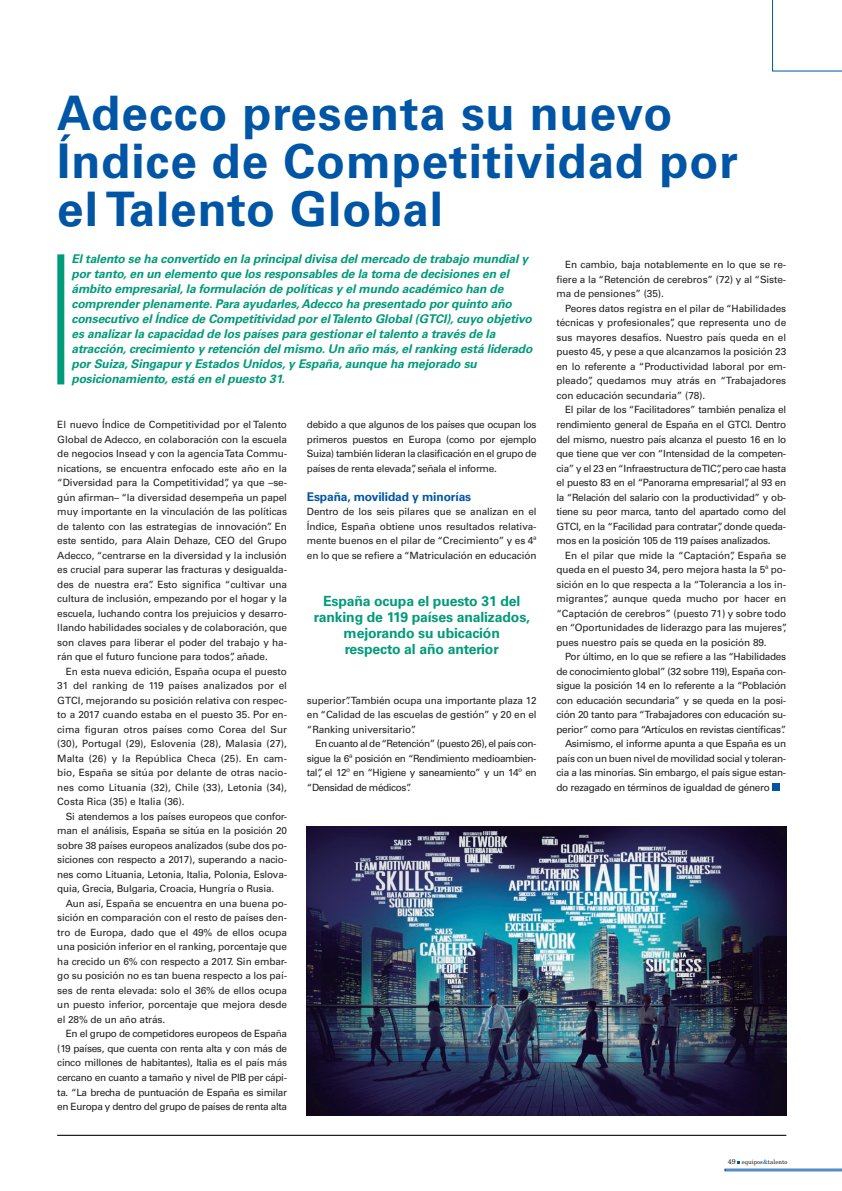
<style>
.page{position:relative;width:842px;height:1191px;background:#fff}
.page>*{position:absolute;margin:0;border:0;box-sizing:border-box;transform-origin:0 0}
.SEL_1_Titular_Articl{font:700 47.5px/48px "Univers LT";letter-spacing:.02em;color:#0155a5}
.SEL_1_Destacat{font:700 14px/16px "Univers LT";letter-spacing:-.01em;color:#009b7a;text-align:center}
.SEL_1_Entradeta{font:italic 700 12px/15px "Univers LT";letter-spacing:-.01em;color:#009b7a}
.SEL_1_Ladillo{font:700 12px "Univers LT";letter-spacing:-.01em;color:#0155a5}
._1_Text_Sagnat{font:10px/14.5px "Univers LT";letter-spacing:-.01em;color:#231f20;text-align:justify}
._1_Text{font:10px/14.5px "Univers LT";letter-spacing:-.01em;color:#231f20;text-align:justify}
.t1{font:6px "New Century Schlbk LT";color:#231f20}
.s1{font-size:7px}
.s2{color:#0155a5}
</style>
<div class="page">
<svg style="left:724px;top:1161px;width:118px;height:9px"></svg>
<hr style="left:57px;top:1134px;width:729px;height:1px;background:#231f20">
<div style="left:57px;top:254px;width:7px;height:130px;background:#009b7a"></div>
<div style="left:772px;top:783px;width:7px;height:7px;background:#0155a5"></div>
<img style="left:307px;top:826px;width:479px;height:289px">
<svg style="left:772px;top:0;width:70px;height:71px"></svg>
<p class="SEL_1_Titular_Articl" style="left:57px;top:89px;width:682px">Adecco presenta su nuevo<br>Índice de Competitividad por el Talento Global</p>
<p class="SEL_1_Entradeta" style="left:71px;top:252px;width:462px">El talento se ha convertido en la principal divisa del mercado de trabajo mundial y por tanto, en un elemento que los responsables de la toma de decisiones en el ámbito empresarial, la formulación de políticas y el mundo académico han de comprender plenamente. Para ayudarles, Adecco ha presentado por quinto año consecutivo el Índice de Competitividad por el Talento Global (GTCI), cuyo objetivo es analizar la capacidad de los países para gestionar el talento a través de la atracción, crecimiento y retención del mismo. Un año más, el ranking está liderado por Suiza, Singapur y Estados Unidos, y España, aunque ha mejorado su posicionamiento, está en el puesto 31.</p>
<p class="_1_Text_Sagnat" style="left:307px;top:417px;width:231px">debido a que algunos de los países que ocupan los primeros puestos en Europa (como por ejemplo Suiza) también lideran la clasificación en el grupo de países de renta elevada”, señala el informe.</p>
<p class="SEL_1_Ladillo" style="left:307px;top:489px;width:166px">España, movilidad y minorías</p>
<p class="_1_Text" style="left:307px;top:504px;width:231px">Dentro de los seis pilares que se analizan en el Índice, España obtiene unos resultados relativa&shy;mente buenos en el pilar de “Crecimiento” y es 4ª en lo que se refiere a “Matriculación en educación</p>
<p class="_1_Text_Sagnat" style="left:556px;top:257px;width:231px;text-indent:9px">En cambio, baja notablemente en lo que se re&shy;fiere a la “Retención de cerebros” (72) y al “Siste&shy;ma de pensiones” (35).</p>
<p class="_1_Text_Sagnat" style="left:556px;top:301px;width:231px;text-indent:9px">Peores datos registra en el pilar de “Habilidades técnicas y profesionales”, que representa uno de sus mayores desafíos. Nuestro país queda en el puesto 45, y pese a que alcanzamos la posición 23 en lo referente a “Productividad laboral por em&shy;pleado”, quedamos muy atrás en “Trabajadores con educación secundaria” (78).</p>
<p class="_1_Text_Sagnat" style="left:556px;top:402px;width:231px;text-indent:9px">El pilar de los “Facilitadores” también penaliza el rendimiento general de España en el GTCI. Dentro del mismo, nuestro país alcanza el puesto 16 en lo que tiene que ver con “Intensidad de la competen&shy;cia” y el 23 en “Infraestructura de TIC”, pero cae hasta el puesto 83 en el “Panorama empresarial”, al 93 en la “Relación del salario con la productividad” y ob&shy;tiene su peor marca, tanto del apartado como del GTCI, en la “Facilidad para contratar”, donde queda&shy;mos en la posición 105 de 119 países analizados.</p>
<p class="_1_Text_Sagnat" style="left:556px;top:547px;width:232px;text-align:left;text-indent:9px">En el pilar que mide la “Captación”, España se queda en el puesto 34, pero mejora hasta la 5ª po&shy;sición en lo que respecta a la “Tolerancia a los in&shy;migrantes”, aunque queda mucho por hacer en “Captación de cerebros” (puesto 71) y sobre todo en “Oportunidades de liderazgo para las mujeres”, pues nuestro país se queda en la posición 89.</p>
<p class="_1_Text_Sagnat" style="left:556px;top:649px;width:231px;text-indent:9px">Por último, en lo que se refiere a las “Habilidades de conocimiento global” (32 sobre 119), España con&shy;sigue la posición 14 en lo referente a la “Población con educación secundaria” y se queda en la posi&shy;ción 20 tanto para “Trabajadores con educación su&shy;perior” como para “Artículos en revistas científicas”.</p>
<p class="_1_Text_Sagnat" style="left:556px;top:736px;width:231px;text-indent:9px">Asimismo, el informe apunta a que España es un país con un buen nivel de movilidad social y toleran&shy;cia a las minorías. Sin embargo, el país sigue estan&shy;do rezagado en términos de igualdad de género</p>
<p class="_1_Text" style="left:57px;top:417px;width:231px">El nuevo Índice de Competitividad por el Talento Global de Adecco, en colaboración con la escuela de negocios Insead y con la agencia Tata Commu&shy;nications, se encuentra enfocado este año en la “Diversidad para la Competitividad”, ya que –se&shy;gún afirman– “la diversidad desempeña un papel muy importante en la vinculación de las políticas de talento con las estrategias de innovación”. En este sentido, para Alain Dehaze, CEO del Grupo Adecco, “centrarse en la diversidad y la inclusión es crucial para superar las fracturas y desigualda&shy;des de nuestra era”. Esto significa “cultivar una cultura de inclusión, empezando por el hogar y la escuela, luchando contra los prejuicios y desarro&shy;llando habilidades sociales y de colaboración, que son claves para liberar el poder del trabajo y ha&shy;rán que el futuro funcione para todos”, añade.</p>
<p class="_1_Text_Sagnat" style="left:57px;top:663px;width:231px;text-indent:9px">En esta nueva edición, España ocupa el puesto 31 del ranking de 119 países analizados por el GTCI, mejorando su posición relativa con respec&shy;to a 2017 cuando estaba en el puesto 35. Por en&shy;cima figuran otros países como Corea del Sur (30), Portugal (29), Eslovenia (28), Malasia (27), Malta (26) y la República Checa (25). En cam&shy;bio, España se sitúa por delante de otras nacio&shy;nes como Lituania (32), Chile (33), Letonia (34), Costa Rica (35) e Italia (36).</p>
<p class="_1_Text_Sagnat" style="left:57px;top:808px;width:231px;text-indent:8px">Si atendemos a los países europeos que confor&shy;man el análisis, España se sitúa en la posición 20 sobre 38 países europeos analizados (sube dos po&shy;siciones con respecto a 2017), superando a nacio&shy;nes como Lituania, Letonia, Italia, Polonia, Eslova&shy;quia, Grecia, Bulgaria, Croacia, Hungría o Rusia.</p>
<p class="_1_Text_Sagnat" style="left:57px;top:895px;width:231px;text-indent:9px">Aun así, España se encuentra en una buena po&shy;sición en comparación con el resto de países den&shy;tro de Europa, dado que el 49% de ellos ocupa una posición inferior en el ranking, porcentaje que ha crecido un 6% con respecto a 2017. Sin embar&shy;go su posición no es tan buena respecto a los paí&shy;ses de renta elevada: solo el 36% de ellos ocupa un puesto inferior, porcentaje que mejora desde el 28% de un año atrás.</p>
<p class="_1_Text_Sagnat" style="left:57px;top:1026px;width:231px;text-indent:8px">En el grupo de competidores europeos de España (19 países, que cuenta con renta alta y con más de cinco millones de habitantes), Italia es el país más cercano en cuanto a tamaño y nivel de PIB per cápi&shy;ta. “La brecha de puntuación de España es similar en Europa y dentro del grupo de países de renta alta</p>
<p class="SEL_1_Destacat" style="left:314px;top:593px;width:218px">España ocupa el puesto 31 del ranking de 119 países analizados, mejorando su ubicación<br>respecto al año anterior</p>
<p class="_1_Text" style="left:307px;top:692px;width:231px">superior”. También ocupa una importante plaza 12 en “Calidad de las escuelas de gestión” y 20 en el “Ranking universitario”.</p>
<p class="_1_Text_Sagnat" style="left:307px;top:736px;width:231px;text-indent:9px">En cuanto al de “Retención” (puesto 26), el país con&shy;sigue la 6ª posición en “Rendimiento medioambien&shy;tal”, el 12º en “Higiene y saneamiento” y un 14º en “Densidad de médicos”.</p>
<p class="t1" style="left:728px;top:1158px;width:61px"><span class="s1">49</span> equipos<span class="s2">&amp;</span>talento</p>
</div>
